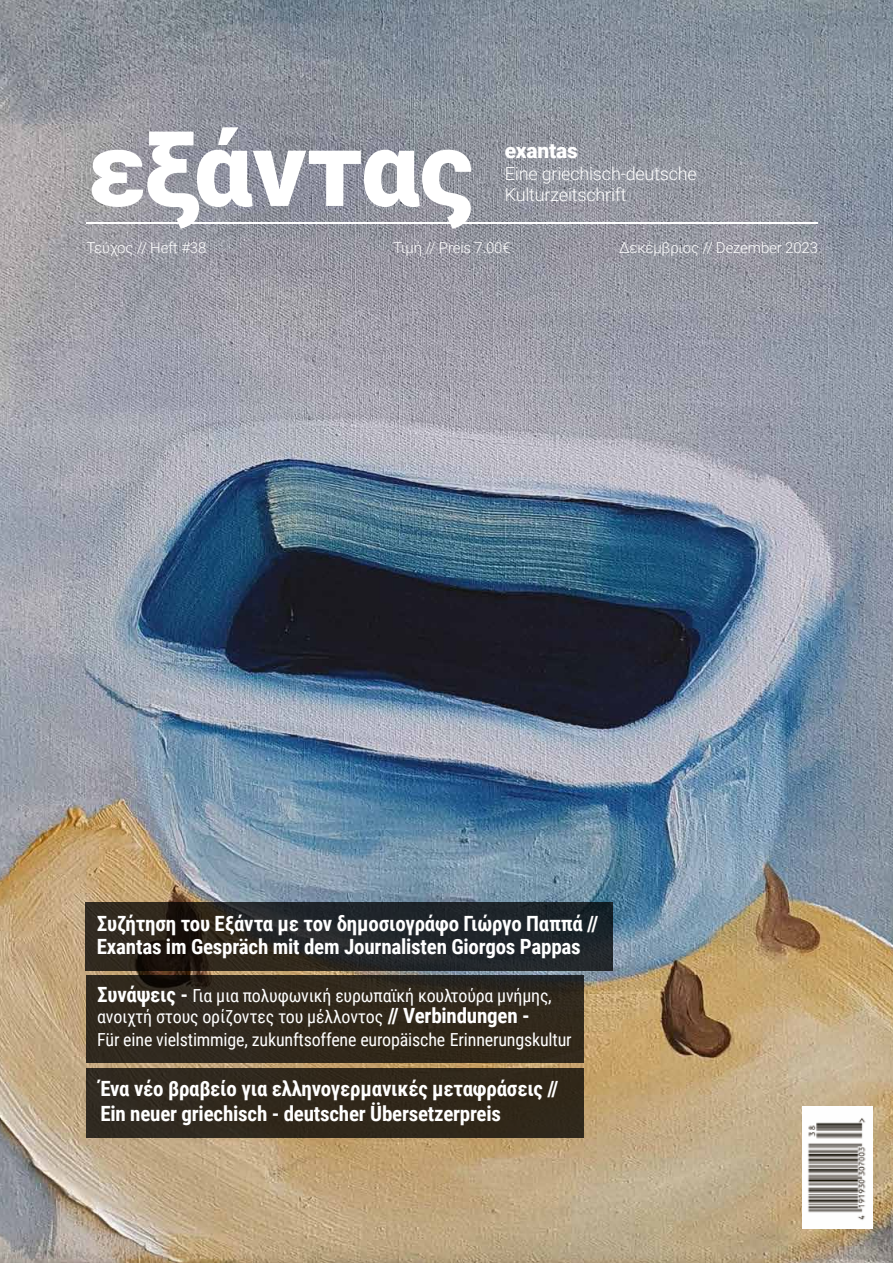
<style>
.page{position:relative;width:893px;height:1263px;background:#fff}
.page>*{position:absolute;margin:0;border:0;box-sizing:border-box;transform-origin:0 0}
.t1{font:700 21px/22.5px "Roboto Condensed";letter-spacing:-.01em;color:#fff}
.t2{font:900 21px "Roboto";letter-spacing:-.01em;color:#fff}
.t3{font:18px/21.8px "Roboto Condensed";letter-spacing:-.01em;color:#fff}
.t4{font:300 18px/21.6px "Roboto";letter-spacing:-.01em;color:#fff}
.t5{font:300 15px "Roboto";letter-spacing:-.01em;color:#fff}
.s1{font-weight:700;font-size:21px}
</style>
<div class="page">
<img style="left:0;top:0;width:893px;height:1263px">
<div style="left:86px;top:975px;width:497px;height:87px;background:#31281c"></div>
<svg style="left:86px;top:902px;width:527px;height:69px;fill:#222628"></svg>
<hr style="left:86px;top:222px;width:732px;height:2px;background:#fff">
<svg style="left:92px;top:127px;width:379px;height:102px"></svg>
<div style="left:86px;top:1068px;width:497px;height:69px;background:#30281b"></div>
<img style="left:803px;top:1107px;width:69px;height:121px">
<p class="t2" style="left:505px;top:136px;width:75px">exantas</p>
<p class="t4" style="left:505px;top:162px;width:194px">Eine griechisch-deutsche<br>Kulturzeitschrift</p>
<p class="t5" style="left:86px;top:237px;width:122px">Τεύχος // Heft #38</p>
<p class="t5" style="left:394px;top:237px;width:119px">Τιμή // Preis 7.00€</p>
<p class="t5" style="left:619px;top:237px;width:200px">Δεκέμβριος // Dezember 2023</p>
<p class="t1" style="left:97px;top:911px;width:503px">Συζήτηση του Εξάντα με τον δημοσιογράφο Γιώργο Παππά //<br>Exantas im Gespräch mit dem Journalisten Giorgos Pappas</p>
<p class="t3" style="left:97px;top:984px;width:476px"><span class="s1">Συνάψεις -</span> Για μια πολυφωνική ευρωπαϊκή κουλτούρα μνήμης, ανοιχτή στους ορίζοντες του μέλλοντος <span class="s1">// Verbindungen -<br></span>Für eine vielstimmige, zukunftsoffene europäische Erinnerungskultur</p>
<p class="t1" style="left:100px;top:1075px;width:460px;line-height:25.2px">Ένα νέο βραβείο για ελληνογερμανικές μεταφράσεις //<br>Ein neuer griechisch - deutscher Übersetzerpreis</p>
</div>
